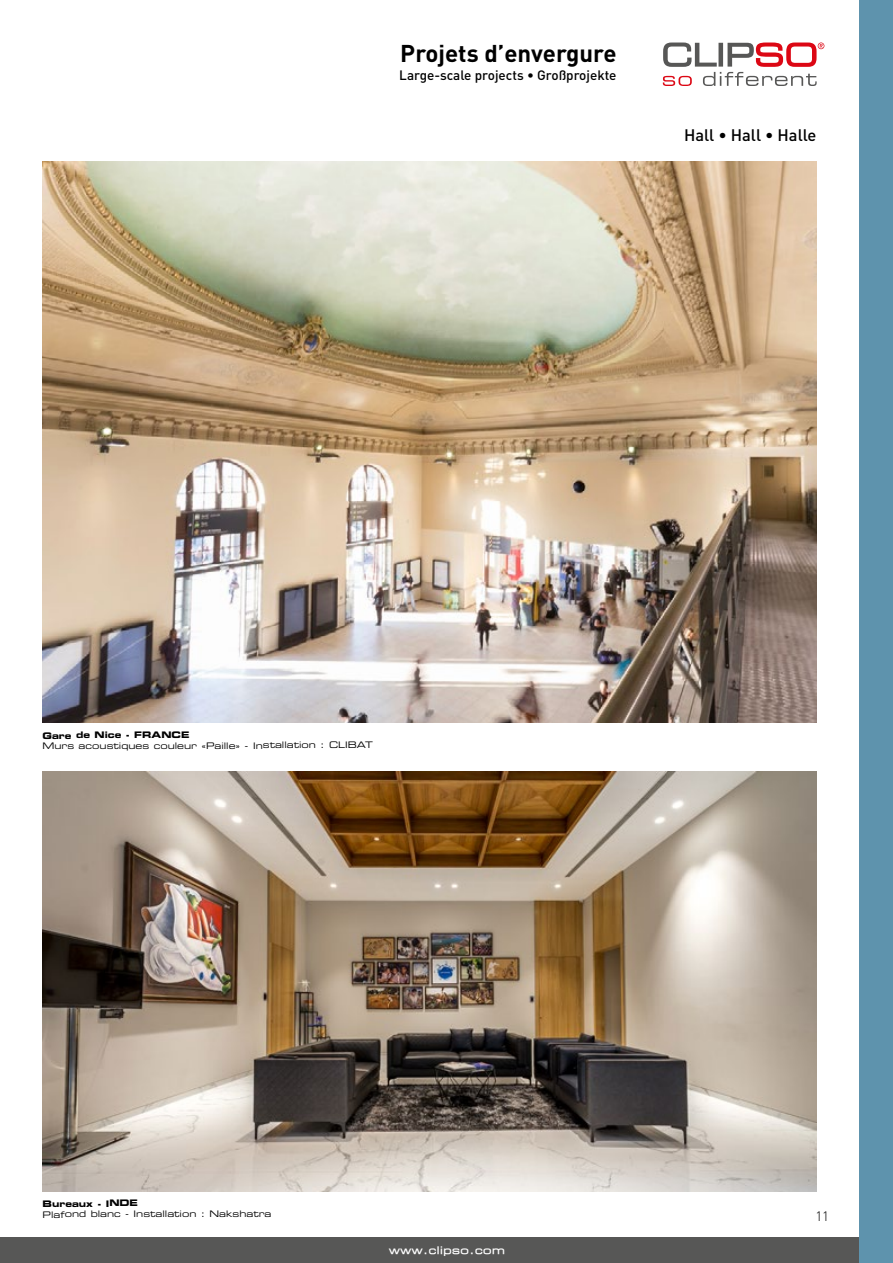
<style>
.page{position:relative;width:893px;height:1263px;background:#fff}
.page>*{position:absolute;margin:0;border:0;box-sizing:border-box;transform-origin:0 0}
.t1{font:700 24px "DIN";color:#000}
.t2{font:500 16.5px "DIN";color:#000}
.t3{font:500 13.5px "DIN";color:#000}
.t4{font:300 13.5px "DIN";color:#000}
.t5{font:10.35px "Eurostile Ext Two Med AF";letter-spacing:.05em;color:#fff}
.t6{font:9px "Eurostile Extended Two";letter-spacing:-.005em;color:#000}
.t7{font:9px "Eurostile Bold Extended Two";letter-spacing:-.005em;color:#000}
</style>
<div class="page">
<hr style="left:0;top:0;width:1px;height:1243px;background:#dadada">
<div style="left:0;top:1237px;width:893px;height:26px;background:#575756"></div>
<div style="left:859px;top:0;width:34px;height:1263px;background:#5e93ad"></div>
<svg style="left:663px;top:43px;width:161px;height:43px"></svg>
<img style="left:43px;top:772px;width:773px;height:420px">
<img style="left:43px;top:162px;width:773px;height:561px">
<h1 class="t1" style="left:400px;top:38px;width:218px">Projets d’envergure</h1>
<h3 class="t3" style="left:399px;top:67px;width:219px">Large-scale projects • Großprojekte</h3>
<h2 class="t2" style="left:684px;top:124px;width:134px">Hall • Hall • Halle</h2>
<p class="t7" style="left:43px;top:729px;width:149px">Gare de Nice - FRANCE</p>
<p class="t6" style="left:43px;top:739px;width:332px">Murs acoustiques couleur «Paille» - Installation : CLIBAT</p>
<p class="t7" style="left:43px;top:1197px;width:97px">Bureaux - INDE</p>
<p class="t6" style="left:43px;top:1208px;width:231px">Plafond blanc - Installation : Nakshatra</p>
<p class="t5" style="left:389px;top:1243px;width:117px">www.clipso.com</p>
<h3 class="t4" style="left:815px;top:1207px;width:15px">11</h3>
</div>
